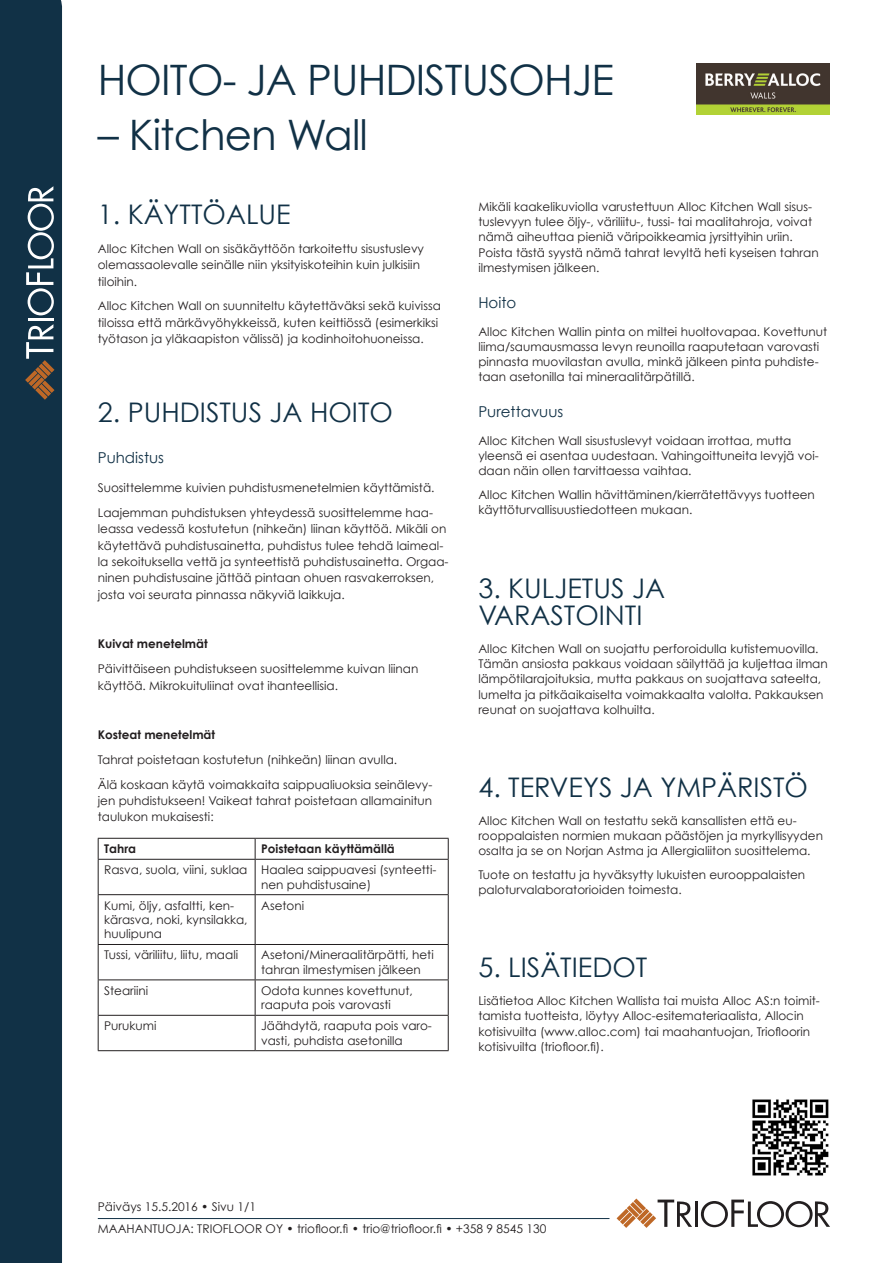
<style>
.page{position:relative;width:893px;height:1263px;background:#fff}
.page>*{position:absolute;margin:0;border:0;box-sizing:border-box;transform-origin:0 0}
.H1_-_kansiotsikko{font:42px "Century Gothic";letter-spacing:-.02em;color:#113146}
.H2_-_pikkuotsikko{font:27px/27.8px "Century Gothic";color:#113146}
.H3_-_pikkuotsikko{font:15px "Century Gothic";color:#113146}
.t1{font:12px/15.1px "Century Gothic";color:#231f20}
.t2{font:700 12px "Century Gothic";color:#231f20}
</style>
<div class="page">
<div style="left:0;top:0;width:62px;height:1263px;background:#113146"></div>
<hr style="left:695px;top:1201px;width:3px;height:26px;background:#231f20">
<svg style="left:701px;top:1199px;width:129px;height:28px"></svg>
<svg style="left:617px;top:1198px;width:75px;height:30px"></svg>
<hr style="left:98px;top:1218px;width:511px;height:1px;background:#113146">
<hr style="left:98px;top:838px;width:157px;height:1px;background:#231f20">
<svg style="left:98px;top:839px;width:1px;height:20px"></svg>
<hr style="left:255px;top:838px;width:194px;height:1px;background:#231f20">
<svg style="left:255px;top:839px;width:1px;height:20px"></svg>
<svg style="left:448px;top:839px;width:1px;height:20px"></svg>
<hr style="left:98px;top:859px;width:157px;height:1px;background:#231f20">
<hr style="left:98px;top:860px;width:1px;height:34px;background:#231f20">
<hr style="left:255px;top:859px;width:194px;height:1px;background:#231f20">
<hr style="left:255px;top:860px;width:1px;height:34px;background:#231f20">
<hr style="left:448px;top:860px;width:1px;height:34px;background:#231f20">
<hr style="left:98px;top:894px;width:157px;height:1px;background:#231f20">
<hr style="left:98px;top:895px;width:1px;height:49px;background:#231f20">
<hr style="left:255px;top:894px;width:194px;height:1px;background:#231f20">
<hr style="left:255px;top:895px;width:1px;height:49px;background:#231f20">
<hr style="left:448px;top:895px;width:1px;height:49px;background:#231f20">
<hr style="left:98px;top:944px;width:157px;height:1px;background:#231f20">
<hr style="left:98px;top:945px;width:1px;height:34px;background:#231f20">
<hr style="left:255px;top:944px;width:194px;height:1px;background:#231f20">
<hr style="left:255px;top:945px;width:1px;height:34px;background:#231f20">
<hr style="left:448px;top:945px;width:1px;height:34px;background:#231f20">
<hr style="left:98px;top:979px;width:157px;height:1px;background:#231f20">
<hr style="left:98px;top:980px;width:1px;height:35px;background:#231f20">
<hr style="left:255px;top:979px;width:194px;height:1px;background:#231f20">
<hr style="left:255px;top:980px;width:1px;height:35px;background:#231f20">
<hr style="left:448px;top:980px;width:1px;height:35px;background:#231f20">
<hr style="left:98px;top:1015px;width:157px;height:1px;background:#231f20">
<hr style="left:98px;top:1016px;width:1px;height:34px;background:#231f20">
<hr style="left:255px;top:1015px;width:194px;height:1px;background:#231f20">
<hr style="left:255px;top:1016px;width:1px;height:34px;background:#231f20">
<hr style="left:448px;top:1016px;width:1px;height:34px;background:#231f20">
<hr style="left:98px;top:1050px;width:157px;height:1px;background:#231f20">
<hr style="left:255px;top:1050px;width:194px;height:1px;background:#231f20">
<img style="left:697px;top:64px;width:132px;height:51px">
<img style="left:752px;top:1099px;width:77px;height:77px">
<hr style="left:28px;top:318px;width:25px;height:3px;background:#fff">
<svg style="left:26px;top:186px;width:28px;height:129px"></svg>
<svg style="left:25px;top:324px;width:29px;height:76px;background:#575958"></svg>
<p class="H1_-_kansiotsikko" style="left:98px;top:54px;width:518px">HOITO- JA PUHDISTUSOHJE</p>
<p class="H1_-_kansiotsikko" style="left:98px;top:109px;width:272px">– Kitchen Wall</p>
<p class="H2_-_pikkuotsikko" style="left:98px;top:200px;width:194px">1. KÄYTTÖALUE</p>
<p class="t1" style="left:98px;top:240px;width:328px;line-height:16.4px">Alloc Kitchen Wall on sisäkäyttöön tarkoitettu sisustuslevy olemassaolevalle seinälle niin yksityiskoteihin kuin julkisiin tiloihin.</p>
<p class="t1" style="left:98px;top:298px;width:345px;line-height:16.4px">Alloc Kitchen Wall on suunniteltu käytettäväksi sekä kuivissa tiloissa että märkävyöhykkeissä, kuten keittiössä (esimerkiksi työtason ja yläkaapiston välissä) ja kodinhoitohuoneissa.</p>
<p class="H2_-_pikkuotsikko" style="left:98px;top:397px;width:297px">2. PUHDISTUS JA HOITO</p>
<p class="H3_-_pikkuotsikko" style="left:98px;top:449px;width:68px">Puhdistus</p>
<p class="t1" style="left:98px;top:480px;width:338px">Suosittelemme kuivien puhdistusmenetelmien käyttämistä.</p>
<p class="t1" style="left:98px;top:504px;width:352px;line-height:16.4px">Laajemman puhdistuksen yhteydessä suosittelemme haa&shy;leassa vedessä kostutetun (nihkeän) liinan käyttöä. Mikäli on käytettävä puhdistusainetta, puhdistus tulee tehdä laimeal&shy;la sekoituksella vettä ja synteettistä puhdistusainetta. Orgaa&shy;ninen puhdistusaine jättää pintaan ohuen rasvakerroksen, josta voi seurata pinnassa näkyviä laikkuja.</p>
<p class="t2" style="left:98px;top:636px;width:111px">Kuivat menetelmät</p>
<p class="t1" style="left:98px;top:660px;width:322px;line-height:16.4px">Päivittäiseen puhdistukseen suosittelemme kuivan liinan käyttöä. Mikrokuituliinat ovat ihanteellisia.</p>
<p class="t2" style="left:98px;top:727px;width:119px">Kosteat menetelmät</p>
<p class="t1" style="left:98px;top:752px;width:301px">Tahrat poistetaan kostutetun (nihkeän) liinan avulla.</p>
<p class="t1" style="left:98px;top:776px;width:336px;line-height:16.4px;text-align:justify">Älä koskaan käytä voimakkaita saippualiuoksia seinälevy&shy;jen puhdistukseen! Vaikeat tahrat poistetaan allamainitun taulukon mukaisesti:</p>
<p class="t2" style="left:104px;top:841px;width:33px">Tahra</p>
<p class="t2" style="left:261px;top:841px;width:135px">Poistetaan käyttämällä</p>
<p class="t1" style="left:104px;top:862px;width:145px">Rasva, suola, viini, suklaa</p>
<p class="t1" style="left:261px;top:862px;width:177px;line-height:14.4px">Haalea saippuavesi (synteetti&shy;nen puhdistusaine)</p>
<p class="t1" style="left:104px;top:898px;width:145px;line-height:14.4px">Kumi, öljy, asfaltti, ken&shy;kärasva, noki, kynsilakka, huulipuna</p>
<p class="t1" style="left:261px;top:897px;width:44px">Asetoni</p>
<p class="t1" style="left:104px;top:947px;width:135px">Tussi, väriliitu, liitu, maali</p>
<p class="t1" style="left:261px;top:948px;width:174px;line-height:14.4px">Asetoni/Mineraalitärpätti, heti tahran ilmestymisen jälkeen</p>
<p class="t1" style="left:104px;top:983px;width:46px">Steariini</p>
<p class="t1" style="left:261px;top:983px;width:153px;line-height:14.4px">Odota kunnes kovettunut, raaputa pois varovasti</p>
<p class="t1" style="left:104px;top:1018px;width:54px">Purukumi</p>
<p class="t1" style="left:261px;top:1018px;width:172px;line-height:14.4px">Jäähdytä, raaputa pois varo&shy;vasti, puhdista asetonilla</p>
<p class="t1" style="left:478px;top:199px;width:342px">Mikäli kaakelikuviolla varustettuun Alloc Kitchen Wall sisus&shy;tuslevyyn tulee öljy-, väriliitu-, tussi- tai maalitahroja, voivat nämä aiheuttaa pieniä väripoikkeamia jyrsittyihin uriin.<br>Poista tästä syystä nämä tahrat levyltä heti kyseisen tahran ilmestymisen jälkeen.</p>
<p class="H3_-_pikkuotsikko" style="left:478px;top:293px;width:39px">Hoito</p>
<p class="t1" style="left:478px;top:324px;width:350px">Alloc Kitchen Wallin pinta on miltei huoltovapaa. Kovettunut liima/saumausmassa levyn reunoilla raaputetaan varovasti pinnasta muovilastan avulla, minkä jälkeen pinta puhdiste&shy;taan asetonilla tai mineraalitärpätillä.</p>
<p class="H3_-_pikkuotsikko" style="left:478px;top:403px;width:86px">Purettavuus</p>
<p class="t1" style="left:478px;top:433px;width:342px">Alloc Kitchen Wall sisustuslevyt voidaan irrottaa, mutta yleensä ei asentaa uudestaan. Vahingoittuneita levyjä voi&shy;daan näin ollen tarvittaessa vaihtaa.</p>
<p class="t1" style="left:478px;top:487px;width:338px">Alloc Kitchen Wallin hävittäminen/kierrätettävyys tuotteen käyttöturvallisuustiedotteen mukaan.</p>
<p class="H2_-_pikkuotsikko" style="left:478px;top:574px;width:188px">3. KULJETUS JA<br>VARASTOINTI</p>
<p class="t1" style="left:478px;top:641px;width:351px">Alloc Kitchen Wall on suojattu perforoidulla kutistemuovilla.<br>Tämän ansiosta pakkaus voidaan säilyttää ja kuljettaa ilman lämpötilarajoituksia, mutta pakkaus on suojattava sateelta, lumelta ja pitkäaikaiselta voimakkaalta valolta. Pakkauksen reunat on suojattava kolhuilta.</p>
<p class="H2_-_pikkuotsikko" style="left:478px;top:773px;width:331px">4. TERVEYS JA YMPÄRISTÖ</p>
<p class="t1" style="left:478px;top:813px;width:346px">Alloc Kitchen Wall on testattu sekä kansallisten että eu&shy;rooppalaisten normien mukaan päästöjen ja myrkyllisyyden osalta ja se on Norjan Astma ja Allergialiiton suosittelema.</p>
<p class="t1" style="left:478px;top:867px;width:328px">Tuote on testattu ja hyväksytty lukuisten eurooppalaisten paloturvalaboratorioiden toimesta.</p>
<p class="H2_-_pikkuotsikko" style="left:478px;top:953px;width:171px">5. LISÄTIEDOT</p>
<p class="t1" style="left:478px;top:993px;width:343px">Lisätietoa Alloc Kitchen Wallista tai muista Alloc AS:n toimit&shy;tamista tuotteista, löytyy Alloc-esitemateriaalista, Allocin kotisivuilta (www.alloc.com) tai maahantuojan, Triofloorin kotisivuilta (triofloor.fi).</p>
<p class="t1" style="left:98px;top:1199px;width:160px">Päiväys 15.5.2016 • Sivu 1/1</p>
<p class="t1" style="left:98px;top:1221px;width:450px">MAAHANTUOJA: TRIOFLOOR OY • triofloor.fi • trio@triofloor.fi • +358 9 8545 130</p>
</div>
